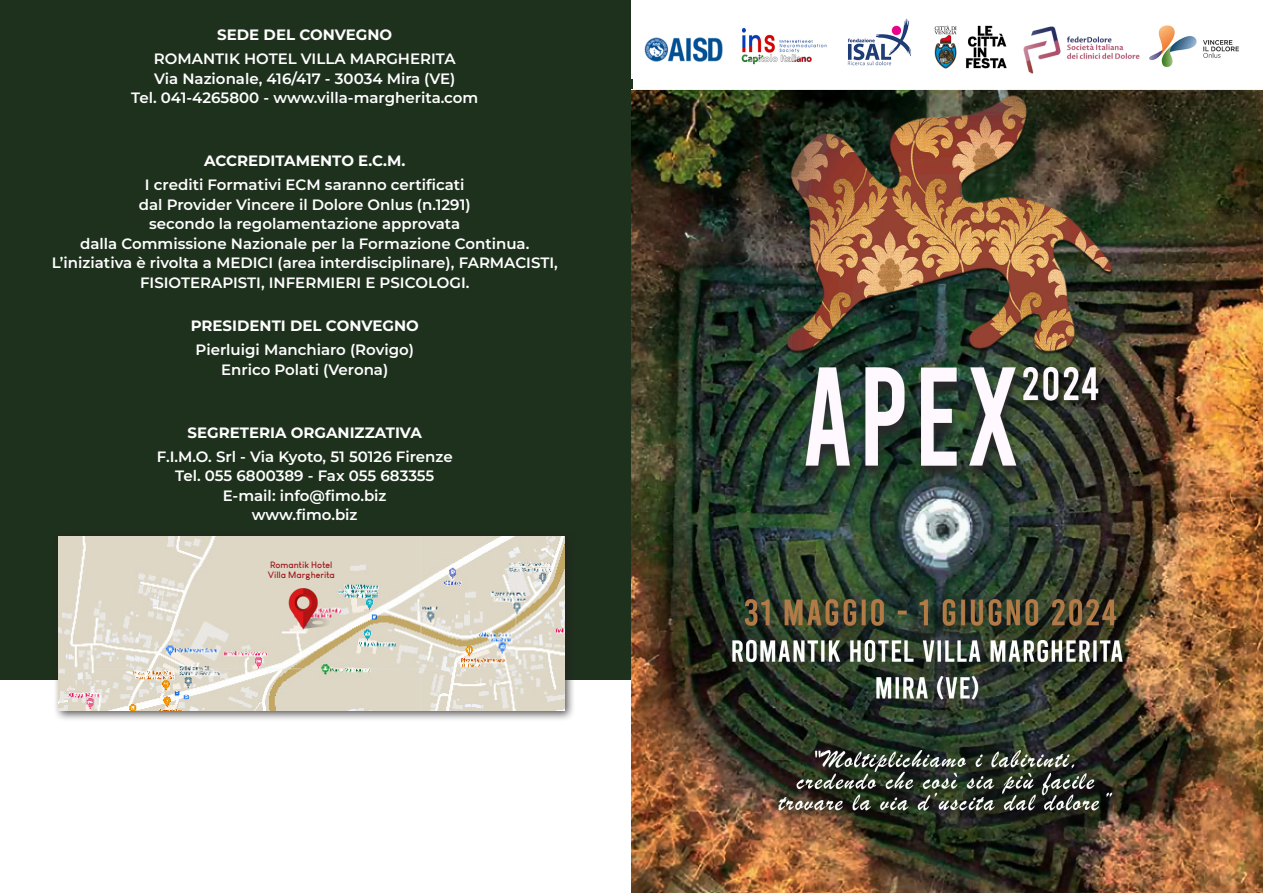
<style>
.page{position:relative;width:1263px;height:893px;background:#fff}
.page>*{position:absolute;margin:0;border:0;box-sizing:border-box;transform-origin:0 0}
.t1{font:600 15px/19.5px "Montserrat";color:#fff;text-align:center}
.t2{font:100 15px "Montserrat";color:#fff}
.t3{font:700 9px "Louis George Cafe";color:#a1161a}
</style>
<div class="page">
<div style="left:0;top:0;width:632px;height:893px;background:#1e311d"></div>
<div style="left:0;top:680px;width:631px;height:213px;background:#fff"></div>
<img style="left:631px;top:89px;width:632px;height:804px">
<div style="left:53px;top:532px;width:523px;height:190px;background:#231f20;opacity:.75"></div>
<img style="left:58px;top:537px;width:506px;height:173px">
<div style="left:294px;top:699px;width:57px;height:11px;background:#ded7c6"></div>
<img style="left:274px;top:582px;width:56px;height:48px">
<img style="left:631px;top:0;width:608px;height:79px">
<p class="t2" style="left:217px;top:25px;width:176px">SEDE DEL CONVEGNO</p>
<p class="t1" style="left:154px;top:49px;width:303px">ROMANTIK HOTEL VILLA MARGHERITA</p>
<p class="t1" style="left:154px;top:68px;width:303px">Via Nazionale, 416/417 - 30034 Mira (VE)</p>
<p class="t1" style="left:131px;top:88px;width:349px">Tel. 041-4265800 - www.villa-margherita.com</p>
<p class="t2" style="left:204px;top:151px;width:203px">ACCREDITAMENTO E.C.M.</p>
<p class="t1" style="left:145px;top:175px;width:321px">I crediti Formativi ECM saranno certificati</p>
<p class="t1" style="left:139px;top:194px;width:333px">dal Provider Vincere il Dolore Onlus (n.1291)</p>
<p class="t1" style="left:149px;top:214px;width:313px">secondo la regolamentazione approvata</p>
<p class="t1" style="left:80px;top:233px;width:451px">dalla Commissione Nazionale per la Formazione Continua.</p>
<p class="t1" style="left:52px;top:253px;width:508px">L’iniziativa è rivolta a MEDICI (area interdisciplinare), FARMACISTI,<br>FISIOTERAPISTI, INFERMIERI E PSICOLOGI.</p>
<p class="t2" style="left:191px;top:316px;width:230px">PRESIDENTI DEL CONVEGNO</p>
<p class="t1" style="left:195px;top:340px;width:220px">Pierluigi Manchiaro (Rovigo)</p>
<p class="t1" style="left:221px;top:359px;width:169px">Enrico Polati (Verona)</p>
<p class="t2" style="left:188px;top:422px;width:236px">SEGRETERIA ORGANIZZATIVA</p>
<p class="t1" style="left:157px;top:446px;width:297px">F.I.M.O. Srl - Via Kyoto, 51 50126 Firenze</p>
<p class="t1" style="left:175px;top:466px;width:261px">Tel. 055 6800389 - Fax 055 683355</p>
<p class="t1" style="left:223px;top:485px;width:165px">E-mail: info@fimo.biz</p>
<p class="t1" style="left:252px;top:505px;width:107px">www.fimo.biz</p>
<p class="t3" style="left:270px;top:559px;width:64px">Romantik Hotel</p>
<p class="t3" style="left:268px;top:570px;width:69px">Villa Margherita</p>
</div>
